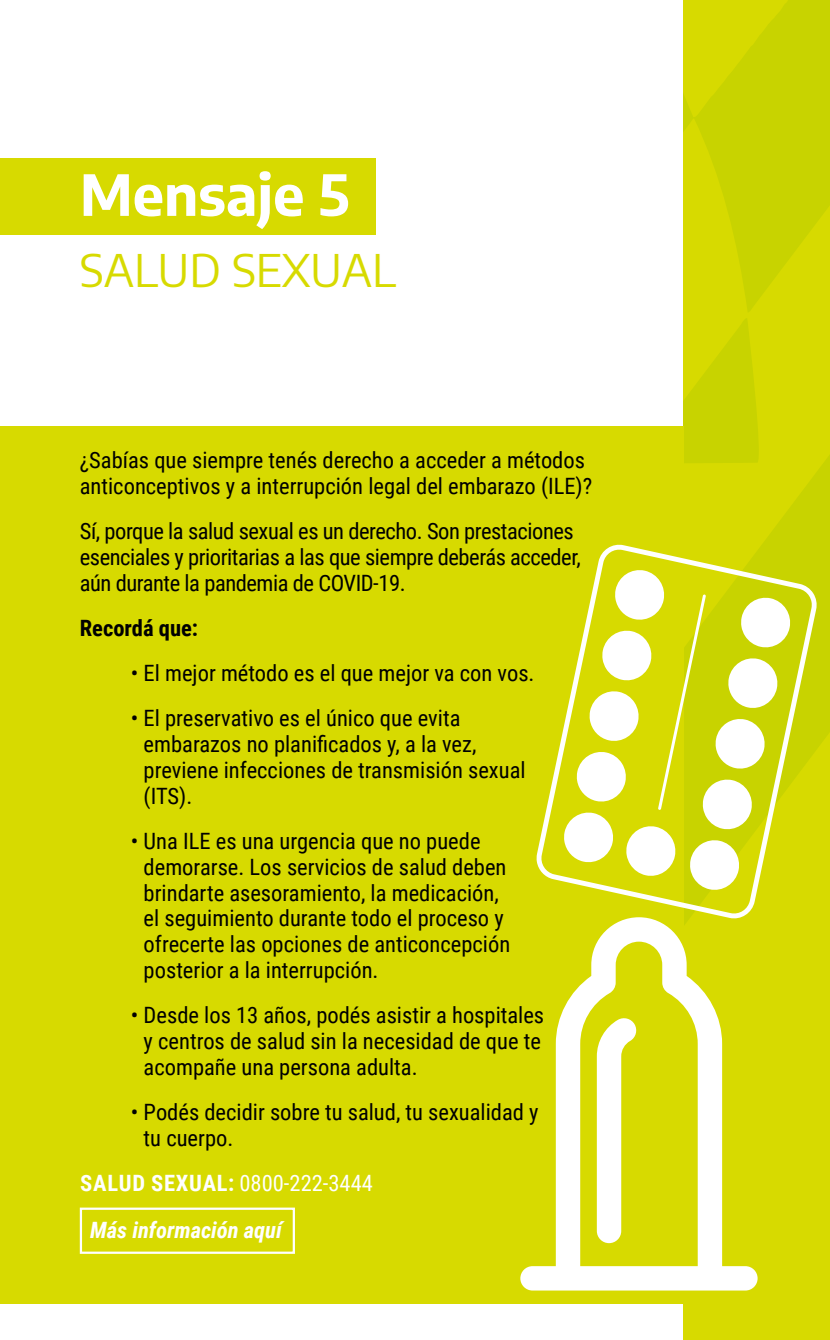
<style>
.page{position:relative;width:830px;height:1340px;background:#fff}
.page>*{position:absolute;margin:0;border:0;box-sizing:border-box;transform-origin:0 0}
.t1{font:700 56.25px "Encode Sans";color:#fff}
.t2{font:45px "Encode Sans";color:#d7da00}
.t3{font:22.5px/25.9px "Roboto Condensed";color:#000}
.t4{font:22.5px/25.9px "Roboto Condensed";letter-spacing:-.02em;color:#000}
.t5{font:italic 700 22.5px/47.2px "Roboto Condensed";color:#fff}
.t6{font:700 22.5px "Roboto Condensed";color:#000}
.s1{font-style:normal}
.s2{font-weight:400;font-style:normal}
</style>
<div class="page">
<div style="left:682px;top:0;width:147px;height:1339px;background:#c8d300"></div>
<svg style="left:682px;top:118px;width:147px;height:492px;fill:#d7da00"></svg>
<svg style="left:682px;top:0;width:106px;height:117px"></svg>
<div style="left:682px;top:734px;width:147px;height:605px;background:#d7da00"></div>
<div style="left:0;top:426px;width:682px;height:877px;background:#d7da00"></div>
<svg style="left:520px;top:920px;width:237px;height:370px"></svg>
<svg style="left:596px;top:1016px;width:41px;height:227px"></svg>
<div style="left:0;top:158px;width:375px;height:76px;background:#d7da00"></div>
<svg style="left:536px;top:542px;width:280px;height:378px"></svg>
<svg style="left:563px;top:568px;width:229px;height:324px"></svg>
<div style="left:80px;top:1207px;width:215px;height:46px;border:2px solid #fff"></div>
<h1 class="t1" style="left:80px;top:153px;width:271px">Mensaje 5</h1>
<h2 class="t2" style="left:80px;top:238px;width:318px">SALUD SEXUAL</h2>
<p class="t3" style="left:80px;top:446px;width:513px">¿Sabías que siempre tenés derecho a acceder a métodos anticonceptivos y a interrupción legal del embarazo (ILE)?</p>
<p class="t4" style="left:80px;top:517px;width:502px">Sí, porque la salud sexual es un derecho. Son prestaciones esenciales y prioritarias a las que siempre deberás acceder, aún durante la pandemia de COVID-19.</p>
<p class="t6" style="left:80px;top:612px;width:120px">Recordá que:</p>
<p class="t3" style="left:131px;top:659px;width:405px">• El mejor método es el que mejor va con vos.</p>
<p class="t3" style="left:144px;top:704px;width:383px;text-indent:-13px">• El preservativo es el único que evita embarazos no planificados y, a la vez, previene infecciones de transmisión sexual (ITS).</p>
<p class="t3" style="left:144px;top:827px;width:368px;text-indent:-13px">• Una ILE es una urgencia que no puede demorarse. Los servicios de salud deben brindarte asesoramiento, la medicación, el seguimiento durante todo el proceso y ofrecerte las opciones de anticoncepción posterior a la interrupción.</p>
<p class="t3" style="left:144px;top:1001px;width:402px;text-indent:-13px">• Desde los 13 años, podés asistir a hospitales y centros de salud sin la necesidad de que te acompañe una persona adulta.</p>
<p class="t3" style="left:144px;top:1098px;width:396px;text-indent:-13px">• Podés decidir sobre tu salud, tu sexualidad y tu cuerpo.</p>
<p class="t5" style="left:90px;top:1158px;width:284px;text-indent:-10px"><span class="s1">SALUD SEXUAL:</span> <span class="s2">0800-222-3444<br></span>Más información aquí</p>
</div>
